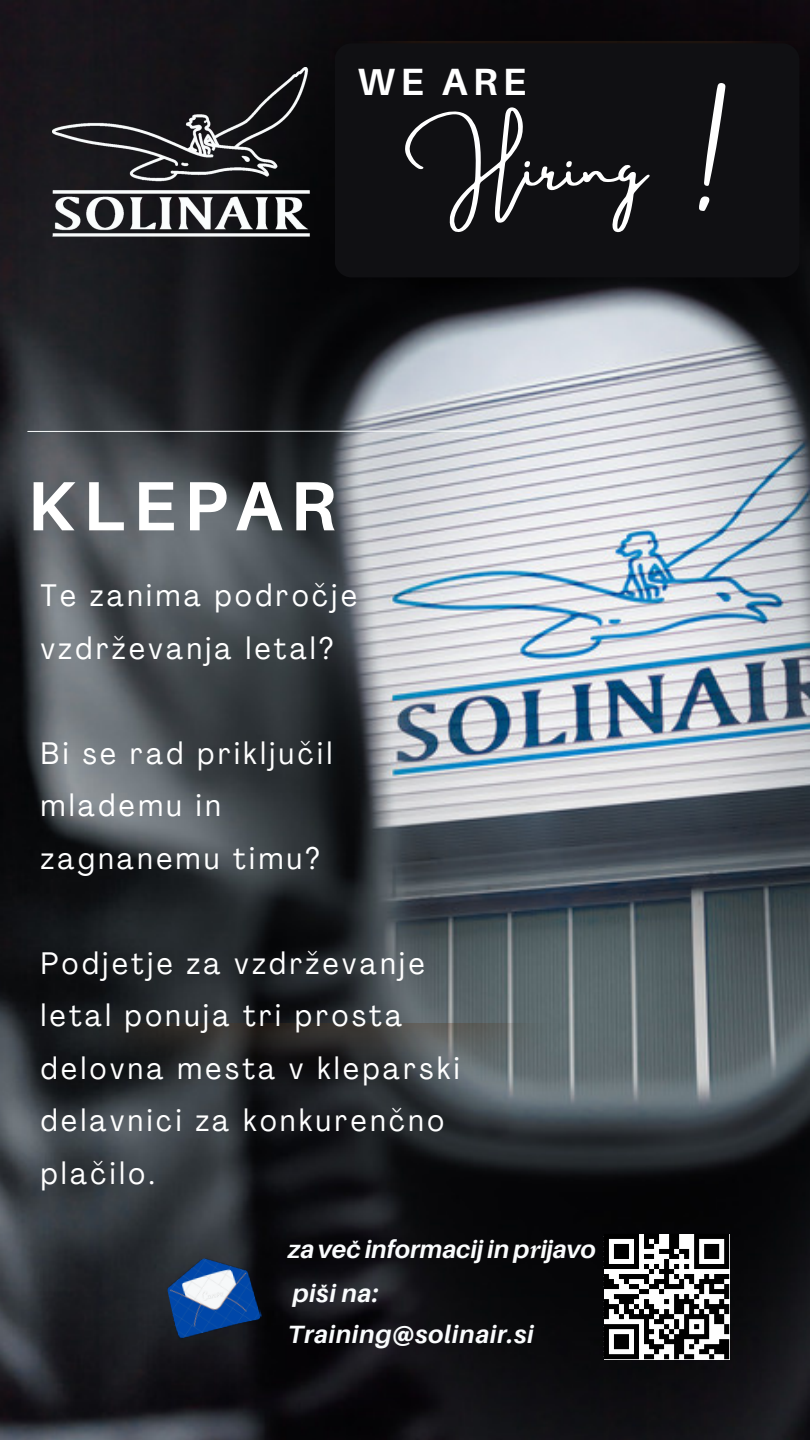
<style>
.page{position:relative;width:810px;height:1440px;background:#fff}
.page>*{position:absolute;margin:0;border:0;box-sizing:border-box;transform-origin:0 0}
.t1{font:700 69.8px "Aileron";letter-spacing:.115em;color:#fff}
.t2{font:58px "Amsterdam Three";color:#fff}
.t3{font:700 38px "Aileron";color:#fff}
.t4{font:condensed 30.8px/52.5px "Agrandir";letter-spacing:.12em;color:#fff}
.t5{font:italic 700 25px/43.7px "Aileron";color:#fafcfd}
.t6{font:italic 700 25px "Aileron";letter-spacing:.025em;color:#fafcfd}
.s1{font-family:"Minion Pro";font-size:28px}
</style>
<div class="page">
<img style="left:0;top:0;width:810px;height:1440px">
<img style="left:81px;top:1023px;width:479px;height:70px">
<img style="left:335px;top:41px;width:475px;height:70px">
<div style="left:335px;top:43px;width:464px;height:234px;background:#101013;border-radius:17px"></div>
<img style="left:163px;top:1249px;width:100px;height:92px">
<svg style="left:27px;top:430px;width:472px;height:2px"></svg>
<img style="left:52px;top:68px;width:258px;height:169px">
<div style="left:604px;top:1234px;width:35px;height:5px;background:#000"></div>
<div style="left:644px;top:1234px;width:15px;height:5px;background:#000"></div>
<div style="left:669px;top:1234px;width:10px;height:5px;background:#000"></div>
<div style="left:694px;top:1234px;width:35px;height:5px;background:#000"></div>
<svg style="left:604px;top:1239px;width:125px;height:120px"></svg>
<p class="t3" style="left:358px;top:58px;width:170px">WE ARE</p>
<h2 class="t2" style="left:405px;top:135px;width:242px">Hiring</h2>
<h1 class="t1" style="left:27px;top:463px;width:310px">KLEPAR</h1>
<p class="t4" style="left:41px;top:572px;width:318px">Te zanima področje vzdrževanja letal?</p>
<p class="t4" style="left:41px;top:730px;width:293px">Bi se rad priključil mlademu in zagnanemu timu?</p>
<p class="t4" style="left:41px;top:940px;width:421px">Podjetje za vzdrževanje letal ponuja tri prosta delovna mesta v kleparski delavnici za konkurenčno plačilo.</p>
<p class="t5" style="left:288px;top:1227px;width:310px">za več informacij in p<span class="s1">r</span>ijavo piši na:</p>
<p class="t6" style="left:288px;top:1319px;width:248px">Training@solinair.si</p>
</div>
